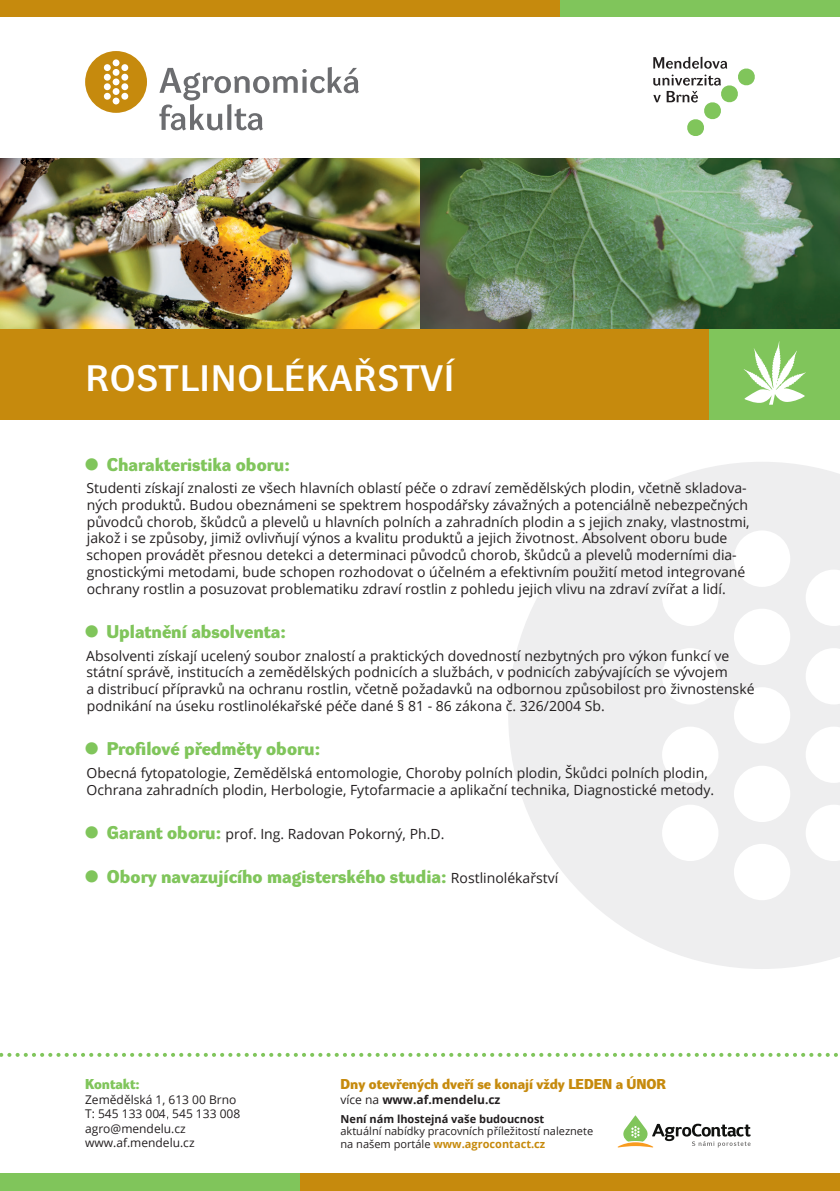
<style>
.page{position:relative;width:840px;height:1191px;background:#fff}
.page>*{position:absolute;margin:0;border:0;box-sizing:border-box;transform-origin:0 0}
.t1{font:36px "Dyna Grotesk DE";letter-spacing:.045em;color:#fff}
.t2{font:700 18px "Dyna Grotesk DE";color:#80c55b}
.t3{font:14px/16.8px "Open Sans";color:#231f20}
.t4{font:700 14px "Dyna Grotesk DE";color:#c68a0d}
.t5{font:700 14px "Dyna Grotesk DE";color:#80c55b}
.t6{font:12px/14.4px "Open Sans";color:#231f20}
.t7{font:700 12px "Open Sans";color:#231f20}
.t8{font:11px/12px "Open Sans";color:#231f20}
.t9{font:700 11px "Open Sans";color:#231f20}
.s1{font-size:32px}
.s2{font-family:"Dyna Grotesk DE";font-weight:700;font-size:32px;color:#80c55b}
.s3{font-family:"Dyna Grotesk DE";font-weight:700;font-size:18px;color:#80c55b}
.s4{font-family:"Open Sans";font-weight:400;font-size:14px;color:#231f20}
.s5{font-weight:400}
.s6{font-weight:700;color:#c68a0d}
</style>
<div class="page">
<svg style="left:159px;top:67px;width:200px;height:63px"></svg>
<div style="left:85px;top:51px;width:62px;height:62px;background:#c68a0d;border-radius:50%"></div>
<div style="left:113px;top:88px;width:6px;height:7px;background:#fff;border-radius:50%"></div>
<svg style="left:113px;top:98px;width:6px;height:6px"></svg>
<div style="left:113px;top:78px;width:6px;height:7px;background:#fff;border-radius:50%"></div>
<div style="left:113px;top:69px;width:6px;height:7px;background:#fff;border-radius:50%"></div>
<div style="left:104px;top:83px;width:7px;height:7px;background:#fff;border-radius:50%"></div>
<div style="left:104px;top:93px;width:7px;height:7px;background:#fff;border-radius:50%"></div>
<div style="left:104px;top:74px;width:7px;height:7px;background:#fff;border-radius:50%"></div>
<div style="left:104px;top:64px;width:7px;height:7px;background:#fff;border-radius:50%"></div>
<div style="left:121px;top:83px;width:7px;height:7px;background:#fff;border-radius:50%"></div>
<div style="left:121px;top:93px;width:7px;height:7px;background:#fff;border-radius:50%"></div>
<div style="left:121px;top:74px;width:7px;height:7px;background:#fff;border-radius:50%"></div>
<div style="left:121px;top:64px;width:7px;height:7px;background:#fff;border-radius:50%"></div>
<div style="left:113px;top:59px;width:6px;height:7px;background:#fff;border-radius:50%"></div>
<svg style="left:653px;top:57px;width:102px;height:79px"></svg>
<svg style="left:508px;top:462px;width:331px;height:507px;fill:#eeeeef"></svg>
<div style="left:733px;top:765px;width:56px;height:57px;background:#fff;border-radius:50%"></div>
<div style="left:733px;top:844px;width:56px;height:56px;background:#fff;border-radius:50%"></div>
<div style="left:733px;top:687px;width:56px;height:56px;background:#fff;border-radius:50%"></div>
<div style="left:733px;top:608px;width:56px;height:57px;background:#fff;border-radius:50%"></div>
<div style="left:661px;top:726px;width:57px;height:57px;background:#fff;border-radius:50%"></div>
<div style="left:661px;top:804px;width:57px;height:57px;background:#fff;border-radius:50%"></div>
<div style="left:661px;top:648px;width:57px;height:56px;background:#fff;border-radius:50%"></div>
<div style="left:661px;top:569px;width:57px;height:57px;background:#fff;border-radius:50%"></div>
<svg style="left:805px;top:726px;width:34px;height:57px"></svg>
<svg style="left:805px;top:804px;width:34px;height:57px"></svg>
<svg style="left:805px;top:648px;width:34px;height:56px"></svg>
<svg style="left:805px;top:569px;width:34px;height:57px"></svg>
<div style="left:733px;top:530px;width:56px;height:57px;background:#fff;border-radius:50%"></div>
<div style="left:0;top:1174px;width:839px;height:17px;background:#80c55b"></div>
<div style="left:300px;top:1174px;width:539px;height:17px;background:#c68a0d"></div>
<div style="left:0;top:0;width:839px;height:17px;background:#c68a0d"></div>
<div style="left:0;top:329px;width:709px;height:91px;background:#c68a0d"></div>
<div style="left:559px;top:0;width:280px;height:17px;background:#80c55b"></div>
<div style="left:709px;top:329px;width:130px;height:91px;background:#80c55b"></div>
<svg style="left:0;top:1052px;width:838px;height:4px"></svg>
<svg style="left:743px;top:341px;width:62px;height:64px"></svg>
<svg style="left:617px;top:1115px;width:133px;height:32px"></svg>
<img style="left:0;top:159px;width:839px;height:170px">
<h1 class="t1" style="left:86px;top:358px;width:369px">ROSTLINOLÉKAŘSTVÍ</h1>
<p class="t2" style="left:84px;top:454px;width:207px"><span class="s1">•</span> Charakteristika oboru:</p>
<p class="t3" style="left:86px;top:479px;width:664px">Studenti získají znalosti ze všech hlavních oblastí péče o zdraví zemědělských plodin, včetně skladova&shy;ných produktů. Budou obeznámeni se spektrem hospodářsky závažných a potenciálně nebezpečných původců chorob, škůdců a plevelů u hlavních polních a zahradních plodin a s jejich znaky, vlastnostmi, jakož i se způsoby, jimiž ovlivňují výnos a kvalitu produktů a jejich životnost. Absolvent oboru bude schopen provádět přesnou detekci a determinaci původců chorob, škůdců a plevelů moderními dia&shy;gnostickými metodami, bude schopen rozhodovat o účelném a efektivním použití metod integrované ochrany rostlin a posuzovat problematiku zdraví rostlin z pohledu jejich vlivu na zdraví zvířat a lidí.</p>
<p class="t2" style="left:84px;top:621px;width:203px"><span class="s1">•</span> Uplatnění absolventa:</p>
<p class="t3" style="left:86px;top:647px;width:669px">Absolventi získají ucelený soubor znalostí a praktických dovedností nezbytných pro výkon funkcí ve státní správě, institucích a zemědělských podnicích a službách, v podnicích zabývajících se vývojem<br>a distribucí přípravků na ochranu rostlin, včetně požadavků na odbornou způsobilost pro živnostenské podnikání na úseku rostlinolékařské péče dané § 81 - 86 zákona č. 326/2004 Sb.</p>
<p class="t2" style="left:84px;top:738px;width:237px"><span class="s1">•</span> Profilové předměty oboru:</p>
<p class="t3" style="left:87px;top:764px;width:629px">Obecná fytopatologie, Zemědělská entomologie, Choroby polních plodin, Škůdci polních plodin,<br>Ochrana zahradních plodin, Herbologie, Fytofarmacie a aplikační technika, Diagnostické metody.</p>
<p class="t3" style="left:84px;top:825px;width:361px"><span class="s2">•</span> <span class="s3">Garant oboru:</span> prof. Ing. Radovan Pokorný, Ph.D.</p>
<p class="t2" style="left:84px;top:866px;width:475px"><span class="s1">•</span> Obory navazujícího magisterského studia: <span class="s4">Rostlinolékařství</span></p>
<p class="t5" style="left:85px;top:1076px;width:56px">Kontakt:</p>
<p class="t6" style="left:85px;top:1092px;width:157px">Zemědělská 1, 613 00 Brno<br>T: 545 133 003, 545 133 008 agro@mendelu.cz www.af.mendelu.cz</p>
<p class="t6" style="left:159px;top:1106px;width:8px">4</p>
<p class="t4" style="left:340px;top:1076px;width:327px">Dny otevřených dveří se konají vždy LEDEN a ÚNOR</p>
<p class="t7" style="left:340px;top:1091px;width:161px"><span class="s5">více na</span> www.af.mendelu.cz</p>
<p class="t9" style="left:340px;top:1111px;width:205px">Není nám lhostejná vaše budoucnost</p>
<p class="t8" style="left:340px;top:1125px;width:254px">aktuální nabídky pracovních příležitostí naleznete na našem portále <span class="s6">www.agrocontact.cz</span></p>
</div>
